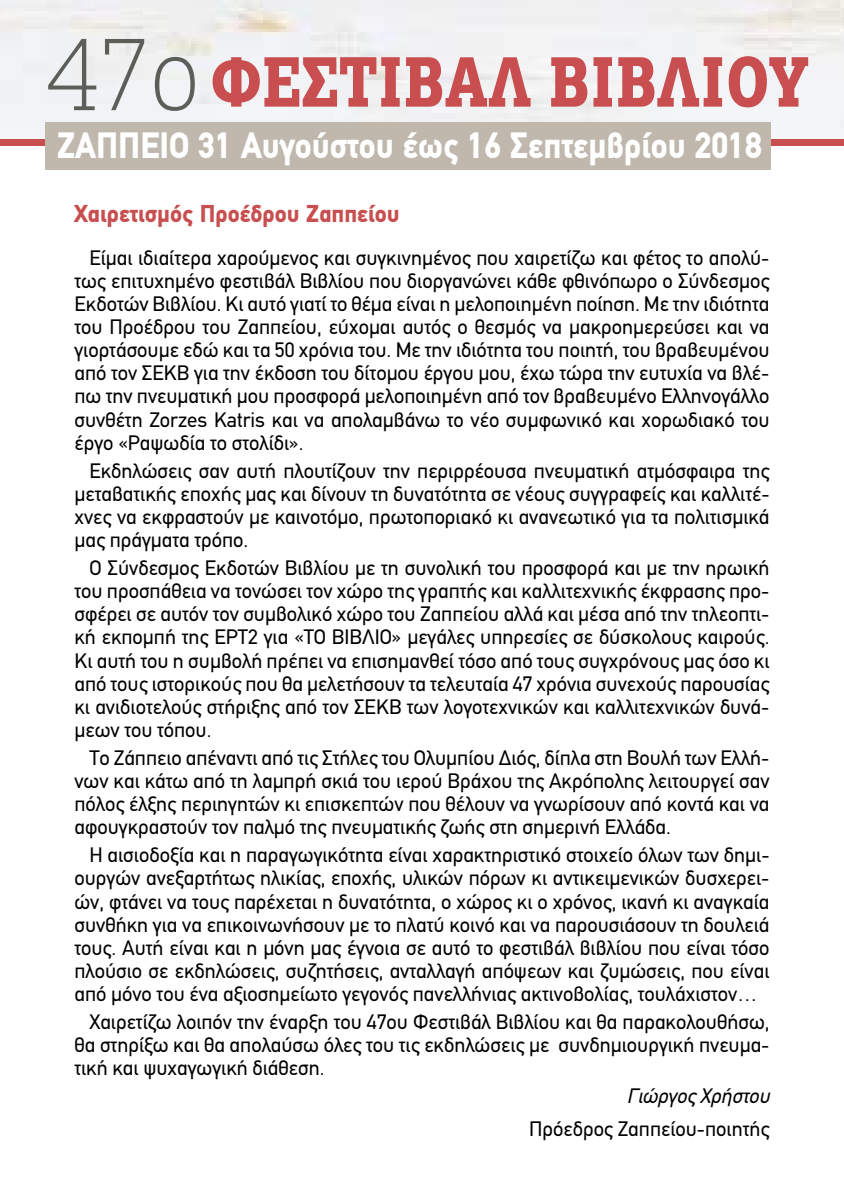
<style>
.page{position:relative;width:844px;height:1191px;background:#fff}
.page>*{position:absolute;margin:0;border:0;box-sizing:border-box;transform-origin:0 0}
.t1{font:900 71.58px "PF Agora Slab Pro";color:#c84e4f;scale:.77 1}
.t2{font:900 36.75px "PF Din Text";color:#fff;scale:.94 1}
.t3{font:900 24.5px "PF Din Text";color:#c84e4f}
.t4{font:21px/23.1px "PF Din Text";color:#000;text-align:justify}
.t5{font:italic 21px "PF Din Text";color:#000}
.s1{font-weight:100;font-size:107.45px;color:#5c5f59}
</style>
<div class="page">
<div style="left:0;top:139px;width:843px;height:7px;background:#c84e4f"></div>
<div style="left:45px;top:122px;width:726px;height:48px;background:#c0b7ad"></div>
<h1 class="t1" style="left:45px;top:35px;width:992px"><span class="s1">47ο</span> ΦΕΣΤΙΒΑΛ ΒΙΒΛΙΟΥ</h1>
<h2 class="t2" style="left:57px;top:123px;width:751px">ΖΑΠΠΕΙΟ 31 Αυγούστου έως 16 Σεπτεµβρίου 2018</h2>
<p class="t3" style="left:74px;top:199px;width:326px">Χαιρετισμός Προέδρου Ζαππείου</p>
<p class="t4" style="left:74px;top:246px;width:696px;text-indent:15px">Είμαι ιδιαίτερα χαρούμενος και συγκινημένος που χαιρετίζω και φέτος το απολύ&shy;τως επιτυχημένο φεστιβάλ Βιβλίου που διοργανώνει κάθε φθινόπωρο ο Σύνδεσμος Εκδοτών Βιβλίου. Κι αυτό γιατί το θέμα είναι η μελοποιημένη ποίηση. Με την ιδιότητα του Προέδρου του Ζαππείου, εύχομαι αυτός ο θεσμός να μακροημερεύσει και να γιορτάσουμε εδώ και τα 50 χρόνια του. Με την ιδιότητα του ποιητή, του βραβευμένου από τον ΣΕΚΒ για την έκδοση του δίτομου έργου μου, έχω τώρα την ευτυχία να βλέ&shy;πω την πνευματική μου προσφορά μελοποιημένη από τον βραβευμένο Ελληνογάλλο συνθέτη Zorzes Katris και να απολαμβάνω το νέο συμφωνικό και χορωδιακό του έργο «Ραψωδία το στολίδι».</p>
<p class="t4" style="left:74px;top:459px;width:696px;text-indent:15px">Εκδηλώσεις σαν αυτή πλουτίζουν την περιρρέουσα πνευματική ατμόσφαιρα της μεταβατικής εποχής μας και δίνουν τη δυνατότητα σε νέους συγγραφείς και καλλιτέ&shy;χνες να εκφραστούν με καινοτόμο, πρωτοποριακό κι ανανεωτικό για τα πολιτισμικά μας πράγματα τρόπο.</p>
<p class="t4" style="left:74px;top:556px;width:696px;text-indent:15px">Ο Σύνδεσμος Εκδοτών Βιβλίου με τη συνολική του προσφορά και με την ηρωική του προσπάθεια να τονώσει τον χώρο της γραπτής και καλλιτεχνικής έκφρασης προ&shy;σφέρει σε αυτόν τον συμβολικό χώρο του Ζαππείου αλλά και μέσα από την τηλεοπτι&shy;κή εκπομπή της ΕΡΤ2 για «ΤΟ ΒΙΒΛΙΟ» μεγάλες υπηρεσίες σε δύσκολους καιρούς.<br>Κι αυτή του η συμβολή πρέπει να επισημανθεί τόσο από τους συγχρόνους μας όσο κι από τους ιστορικούς που θα μελετήσουν τα τελευταία 47 χρόνια συνεχούς παρουσίας κι ανιδιοτελούς στήριξης από τον ΣΕΚΒ των λογοτεχνικών και καλλιτεχνικών δυνά&shy;μεων του τόπου.</p>
<p class="t4" style="left:74px;top:746px;width:696px;text-indent:15px">Το Ζάππειο απέναντι από τις Στήλες του Ολυμπίου Διός, δίπλα στη Βουλή των Ελλή&shy;νων και κάτω από τη λαμπρή σκιά του ιερού Βράχου της Ακρόπολης λειτουργεί σαν πόλος έλξης περιηγητών κι επισκεπτών που θέλουν να γνωρίσουν από κοντά και να αφουγκραστούν τον παλμό της πνευματικής ζωής στη σημερινή Ελλάδα.</p>
<p class="t4" style="left:74px;top:843px;width:696px;text-indent:15px">Η αισιοδοξία και η παραγωγικότητα είναι χαρακτηριστικό στοιχείο όλων των δημι&shy;ουργών ανεξαρτήτως ηλικίας, εποχής, υλικών πόρων κι αντικειμενικών δυσχερει&shy;ών, φτάνει να τους παρέχεται η δυνατότητα, ο χώρος κι ο χρόνος, ικανή κι αναγκαία συνθήκη για να επικοινωνήσουν με το πλατύ κοινό και να παρουσιάσουν τη δουλειά τους. Αυτή είναι και η μόνη μας έγνοια σε αυτό το φεστιβάλ βιβλίου που είναι τόσο πλούσιο σε εκδηλώσεις, συζητήσεις, ανταλλαγή απόψεων και ζυμώσεις, που είναι από μόνο του ένα αξιοσημείωτο γεγονός πανελλήνιας ακτινοβολίας, τουλάχιστον…</p>
<p class="t4" style="left:74px;top:1010px;width:696px;text-indent:15px">Χαιρετίζω λοιπόν την έναρξη του 47ου Φεστιβάλ Βιβλίου και θα παρακολουθήσω, θα στηρίξω και θα απολαύσω όλες του τις εκδηλώσεις με συνδημιουργική πνευμα&shy;τική και ψυχαγωγική διάθεση.</p>
<p class="t5" style="left:626px;top:1084px;width:144px">Γιώργος Χρήστου</p>
<p class="t4" style="left:529px;top:1117px;width:242px">Πρόεδρος Ζαππείου-ποιητής</p>
</div>
